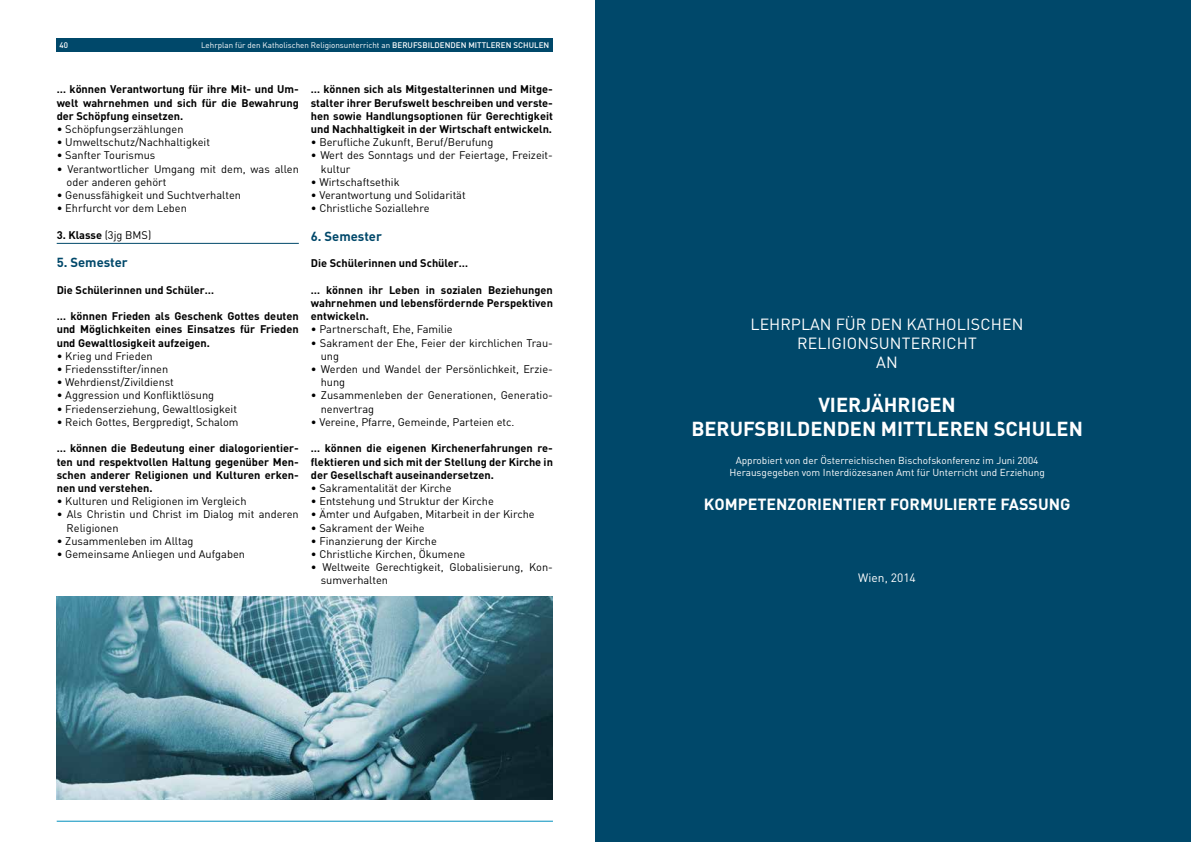
<style>
.page{position:relative;width:1191px;height:842px;background:#fff}
.page>*{position:absolute;margin:0;border:0;box-sizing:border-box;transform-origin:0 0}
.t1{font:700 20px/24px "DIN Pro";color:#fff;text-align:center}
.t2{font:16px/19.2px "DIN Pro";letter-spacing:.01em;color:#fff;text-align:center}
.t3{font:700 16px "DIN Pro";color:#fff}
.t4{font:700 13px "DIN Pro";color:#00486a}
.t5{font:12px "DIN Pro";color:#fff}
.t6{font:11px/13.2px "DIN Pro";color:#000}
.t7{font:700 11px/13.2px "DIN Pro";color:#000;text-align:justify}
.t8{font:10px/12px "DIN Pro";color:#fff;text-align:center}
.t9{font:8px "DIN Pro";color:#fff}
.t10{font:500 8px "DIN Pro";color:#fff}
.s1{font-weight:500}
.s2{font-weight:400}
</style>
<div class="page">
<div style="left:57px;top:38px;width:496px;height:14px;background:#00486a"></div>
<hr style="left:57px;top:821px;width:496px;height:1px;background:#008fbe">
<hr style="left:57px;top:243px;width:242px;height:1px;background:#00486a">
<img style="left:57px;top:596px;width:496px;height:203px">
<div style="left:595px;top:0;width:596px;height:842px;background:#00486a"></div>
<p class="t10" style="left:60px;top:40px;width:10px">40</p>
<p class="t9" style="left:201px;top:40px;width:350px">Lehrplan für den Katholischen Religionsunterricht an <span class="s1">BERUFSBILDENDEN MITTLEREN SCHULEN</span></p>
<p class="t7" style="left:57px;top:82px;width:244px">… können Verantwortung für ihre Mit- und Um&shy;welt wahrnehmen und sich für die Bewahrung der Schöpfung einsetzen.</p>
<p class="t6" style="left:57px;top:122px;width:128px">• Schöpfungserzählungen</p>
<p class="t6" style="left:57px;top:135px;width:155px">• Umweltschutz/Nachhaltigkeit</p>
<p class="t6" style="left:57px;top:148px;width:100px">• Sanfter Tourismus</p>
<p class="t6" style="left:67px;top:162px;width:234px;text-indent:-10px">• Verantwortlicher Umgang mit dem, was allen oder anderen gehört</p>
<p class="t6" style="left:57px;top:188px;width:186px">• Genussfähigkeit und Suchtverhalten</p>
<p class="t6" style="left:57px;top:201px;width:132px">• Ehrfurcht vor dem Leben</p>
<p class="t7" style="left:57px;top:228px;width:96px">3. Klasse <span class="s2">(3jg BMS)</span></p>
<p class="t4" style="left:57px;top:254px;width:73px">5. Semester</p>
<p class="t7" style="left:57px;top:283px;width:159px">Die Schülerinnen und Schüler…</p>
<p class="t7" style="left:57px;top:309px;width:244px">… können Frieden als Geschenk Gottes deuten und Möglichkeiten eines Einsatzes für Frieden und Gewaltlosigkeit aufzeigen.</p>
<p class="t6" style="left:57px;top:349px;width:98px">• Krieg und Frieden</p>
<p class="t6" style="left:57px;top:362px;width:113px">• Friedensstifter/innen</p>
<p class="t6" style="left:57px;top:375px;width:119px">• Wehrdienst/Zivildienst</p>
<p class="t6" style="left:57px;top:388px;width:159px">• Aggression und Konfliktlösung</p>
<p class="t6" style="left:57px;top:402px;width:182px">• Friedenserziehung, Gewaltlosigkeit</p>
<p class="t6" style="left:57px;top:415px;width:183px">• Reich Gottes, Bergpredigt, Schalom</p>
<p class="t7" style="left:57px;top:441px;width:244px">… können die Bedeutung einer dialogorientier&shy;ten und respektvollen Haltung gegenüber Men&shy;schen anderer Religionen und Kulturen erken&shy;nen und verstehen.</p>
<p class="t6" style="left:57px;top:494px;width:191px">• Kulturen und Religionen im Vergleich</p>
<p class="t6" style="left:67px;top:507px;width:234px;text-indent:-10px">• Als Christin und Christ im Dialog mit anderen<br>Religionen</p>
<p class="t6" style="left:57px;top:534px;width:138px">• Zusammenleben im Alltag</p>
<p class="t6" style="left:57px;top:547px;width:190px">• Gemeinsame Anliegen und Aufgaben</p>
<p class="t7" style="left:311px;top:82px;width:244px">… können sich als Mitgestalterinnen und Mitge&shy;stalter ihrer Berufswelt beschreiben und verste&shy;hen sowie Handlungsoptionen für Gerechtigkeit und Nachhaltigkeit in der Wirtschaft entwickeln.</p>
<p class="t6" style="left:311px;top:135px;width:184px">• Berufliche Zukunft, Beruf/Berufung</p>
<p class="t6" style="left:321px;top:148px;width:234px;text-indent:-10px">• Wert des Sonntags und der Feiertage, Freizeit&shy;kultur</p>
<p class="t6" style="left:311px;top:175px;width:90px">• Wirtschaftsethik</p>
<p class="t6" style="left:311px;top:188px;width:156px">• Verantwortung und Solidarität</p>
<p class="t6" style="left:311px;top:201px;width:120px">• Christliche Soziallehre</p>
<p class="t4" style="left:311px;top:228px;width:73px">6. Semester</p>
<p class="t7" style="left:311px;top:256px;width:159px">Die Schülerinnen und Schüler…</p>
<p class="t7" style="left:311px;top:283px;width:244px">… können ihr Leben in sozialen Beziehungen wahrnehmen und lebensfördernde Perspektiven entwickeln.</p>
<p class="t6" style="left:311px;top:322px;width:143px">• Partnerschaft, Ehe, Familie</p>
<p class="t6" style="left:321px;top:336px;width:234px;text-indent:-10px">• Sakrament der Ehe, Feier der kirchlichen Trau&shy;ung</p>
<p class="t6" style="left:321px;top:362px;width:234px;text-indent:-10px">• Werden und Wandel der Persönlichkeit, Erzie&shy;hung</p>
<p class="t6" style="left:321px;top:388px;width:234px;text-indent:-10px">• Zusammenleben der Generationen, Generatio&shy;nenvertrag</p>
<p class="t6" style="left:311px;top:415px;width:205px">• Vereine, Pfarre, Gemeinde, Parteien etc.</p>
<p class="t7" style="left:311px;top:441px;width:244px">… können die eigenen Kirchenerfahrungen re&shy;flektieren und sich mit der Stellung der Kirche in der Gesellschaft auseinandersetzen.</p>
<p class="t6" style="left:311px;top:481px;width:142px">• Sakramentalität der Kirche</p>
<p class="t6" style="left:311px;top:494px;width:184px">• Entstehung und Struktur der Kirche</p>
<p class="t6" style="left:311px;top:507px;width:225px">• Ämter und Aufgaben, Mitarbeit in der Kirche</p>
<p class="t6" style="left:311px;top:520px;width:115px">• Sakrament der Weihe</p>
<p class="t6" style="left:311px;top:534px;width:128px">• Finanzierung der Kirche</p>
<p class="t6" style="left:311px;top:547px;width:156px">• Christliche Kirchen, Ökumene</p>
<p class="t6" style="left:321px;top:560px;width:234px;text-indent:-10px">• Weltweite Gerechtigkeit, Globalisierung, Kon&shy;sumverhalten</p>
<h2 class="t2" style="left:750px;top:314px;width:274px">LEHRPLAN FÜR DEN KATHOLISCHEN<br>RELIGIONSUNTERRICHT<br>AN</h2>
<h1 class="t1" style="left:691px;top:392px;width:393px">VIERJÄHRIGEN<br>BERUFSBILDENDEN MITTLEREN SCHULEN</h1>
<p class="t8" style="left:729px;top:454px;width:317px">Approbiert von der Österreichischen Bischofskonferenz im Juni 2004<br>Herausgegeben vom Interdiözesanen Amt für Unterricht und Erziehung</p>
<h2 class="t3" style="left:704px;top:493px;width:368px">KOMPETENZORIENTIERT FORMULIERTE FASSUNG</h2>
<p class="t5" style="left:858px;top:570px;width:59px">Wien, 2014</p>
</div>
